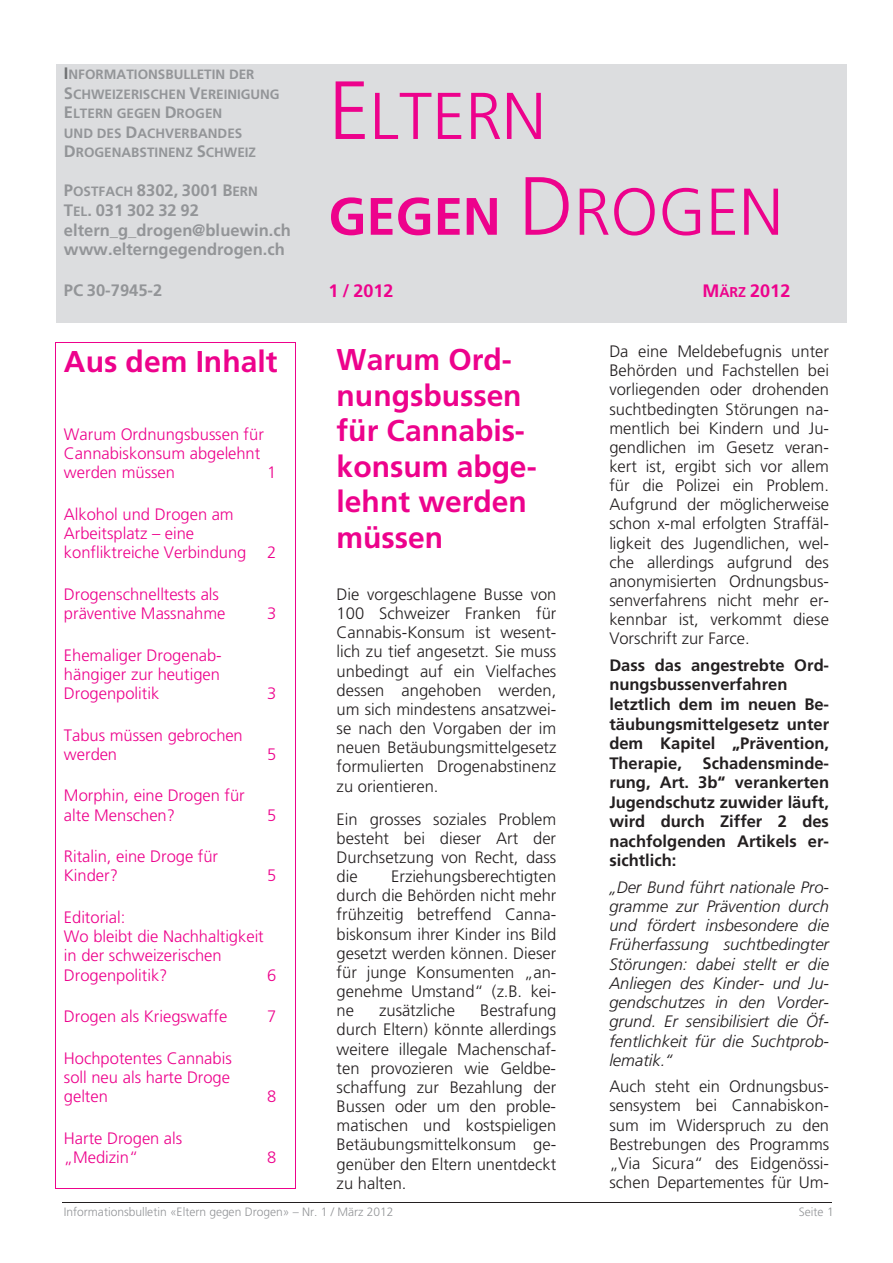
<style>
.page{position:relative;width:893px;height:1263px;background:#fff}
.page>*{position:absolute;margin:0;border:0;box-sizing:border-box;transform-origin:0 0}
.t1{font:300 66px "Frutiger";color:#ed028c}
.t2{font:700 52.5px "Frutiger";color:#ed028c}
.t3{font:700 30px/35.5px "Frutiger";color:#ed028c}
.t4{font:700 18px "Frutiger";letter-spacing:.005em;color:#ed028c}
.t5{font:300 16.5px/19.2px "Frutiger";color:#231f20;text-align:justify}
.t6{font:300 16.5px/19.2px "Frutiger";color:#ed028c}
.t7{font:italic 300 16.5px/19.2px "Frutiger";color:#231f20;text-align:justify}
.t8{font:700 16.5px/19.5px "Frutiger";color:#231f20}
.t9{font:700 16.5px/19.5px "Frutiger";color:#939598}
.t10{font:700 13.5px/19.5px "Frutiger";color:#939598}
.t11{font:300 12px "Frutiger";letter-spacing:-.005em;color:#939598}
.s1{font-size:16.5px;color:#6e7071}
.s2{font-size:16.5px}
.s3{font-size:13.5px}
.s4{font-size:82.5px}
.s5{font-weight:300;font-size:82.5px}
.s6{font-weight:300;font-size:66px}
.s7{font-size:14.25px}
</style>
<div class="page">
<hr style="left:62px;top:1202px;width:769px;height:1px;background:#231f20">
<div style="left:56px;top:64px;width:264px;height:195px;background:#dcdddf"></div>
<div style="left:320px;top:64px;width:527px;height:195px;background:#dcdddf"></div>
<div style="left:56px;top:259px;width:264px;height:64px;background:#dcdddf"></div>
<div style="left:320px;top:259px;width:527px;height:64px;background:#dcdddf"></div>
<hr style="left:56px;top:342px;width:239px;height:1px;background:#ed028c">
<hr style="left:55px;top:343px;width:1px;height:82px;background:#ed028c">
<hr style="left:295px;top:343px;width:1px;height:82px;background:#ed028c">
<svg style="left:55px;top:425px;width:1px;height:38px"></svg>
<svg style="left:295px;top:425px;width:1px;height:38px"></svg>
<hr style="left:55px;top:463px;width:1px;height:42px;background:#ed028c">
<hr style="left:295px;top:463px;width:1px;height:42px;background:#ed028c">
<svg style="left:55px;top:505px;width:1px;height:38px"></svg>
<svg style="left:295px;top:505px;width:1px;height:38px"></svg>
<hr style="left:55px;top:543px;width:1px;height:42px;background:#ed028c">
<hr style="left:295px;top:543px;width:1px;height:42px;background:#ed028c">
<svg style="left:55px;top:585px;width:1px;height:19px"></svg>
<svg style="left:295px;top:585px;width:1px;height:19px"></svg>
<hr style="left:55px;top:604px;width:1px;height:42px;background:#ed028c">
<hr style="left:295px;top:604px;width:1px;height:42px;background:#ed028c">
<svg style="left:55px;top:646px;width:1px;height:38px"></svg>
<svg style="left:295px;top:646px;width:1px;height:38px"></svg>
<hr style="left:55px;top:684px;width:1px;height:42px;background:#ed028c">
<hr style="left:295px;top:684px;width:1px;height:42px;background:#ed028c">
<svg style="left:55px;top:726px;width:1px;height:19px"></svg>
<svg style="left:295px;top:726px;width:1px;height:19px"></svg>
<hr style="left:55px;top:745px;width:1px;height:41px;background:#ed028c">
<hr style="left:295px;top:745px;width:1px;height:41px;background:#ed028c">
<svg style="left:55px;top:786px;width:1px;height:19px"></svg>
<svg style="left:295px;top:786px;width:1px;height:19px"></svg>
<hr style="left:55px;top:805px;width:1px;height:42px;background:#ed028c">
<hr style="left:295px;top:805px;width:1px;height:42px;background:#ed028c">
<svg style="left:55px;top:847px;width:1px;height:19px"></svg>
<svg style="left:295px;top:847px;width:1px;height:19px"></svg>
<hr style="left:55px;top:866px;width:1px;height:42px;background:#ed028c">
<hr style="left:295px;top:866px;width:1px;height:42px;background:#ed028c">
<svg style="left:55px;top:908px;width:1px;height:58px"></svg>
<svg style="left:295px;top:908px;width:1px;height:58px"></svg>
<hr style="left:55px;top:966px;width:1px;height:41px;background:#ed028c">
<hr style="left:295px;top:966px;width:1px;height:41px;background:#ed028c">
<hr style="left:55px;top:1007px;width:1px;height:42px;background:#ed028c">
<hr style="left:295px;top:1007px;width:1px;height:42px;background:#ed028c">
<svg style="left:55px;top:1049px;width:1px;height:38px"></svg>
<svg style="left:295px;top:1049px;width:1px;height:38px"></svg>
<hr style="left:55px;top:1087px;width:1px;height:42px;background:#ed028c">
<hr style="left:295px;top:1087px;width:1px;height:42px;background:#ed028c">
<hr style="left:56px;top:1188px;width:239px;height:1px;background:#ed028c">
<svg style="left:55px;top:1129px;width:1px;height:60px"></svg>
<svg style="left:295px;top:1129px;width:1px;height:60px"></svg>
<p class="t10" style="left:64px;top:65px;width:217px"><span class="s1">I</span>NFORMATIONSBULLETIN DER<br><span class="s2">S</span>CHWEIZERISCHEN <span class="s2">V</span>EREINIGUNG<br><span class="s2">E</span>LTERN GEGEN <span class="s2">D</span>ROGEN<br>UND DES <span class="s2">D</span>ACHVERBANDES<br><span class="s2">D</span>ROGENABSTINENZ <span class="s2">S</span>CHWEIZ</p>
<p class="t9" style="left:64px;top:181px;width:229px">P<span class="s3">OSTFACH</span> 8302, 3001 B<span class="s3">ERN<br></span>T<span class="s3">EL</span>. 031 302 32 92 eltern_g_drogen@bluewin.ch www.elterngegendrogen.ch</p>
<h1 class="t1" style="left:328px;top:83px;width:219px"><span class="s4">E</span>LTERN</h1>
<h2 class="t2" style="left:328px;top:188px;width:456px">GEGEN <span class="s5">D</span><span class="s6">ROGEN</span></h2>
<p class="t9" style="left:64px;top:281px;width:100px">PC 30-7945-2</p>
<p class="t4" style="left:328px;top:281px;width:67px">1 / 2012</p>
<p class="t4" style="left:702px;top:281px;width:89px">M<span class="s7">ÄRZ</span> 2012</p>
<h3 class="t3" style="left:64px;top:344px;width:215px">Aus dem Inhalt</h3>
<p class="t6" style="left:64px;top:425px;width:201px">Warum Ordnungsbussen für<br>Cannabiskonsum abgelehnt werden müssen</p>
<p class="t6" style="left:267px;top:463px;width:11px">1</p>
<p class="t6" style="left:64px;top:505px;width:184px">Alkohol und Drogen am<br>Arbeitsplatz – eine konfliktreiche Verbindung</p>
<p class="t6" style="left:64px;top:585px;width:163px">Drogenschnelltests als präventive Massnahme</p>
<p class="t6" style="left:64px;top:646px;width:159px;text-align:justify">Ehemaliger Drogenab&shy;hängiger zur heutigen Drogenpolitik</p>
<p class="t6" style="left:64px;top:726px;width:180px">Tabus müssen gebrochen werden</p>
<p class="t6" style="left:64px;top:787px;width:182px">Morphin, eine Drogen für alte Menschen?</p>
<p class="t6" style="left:64px;top:848px;width:156px">Ritalin, eine Droge für<br>Kinder?</p>
<p class="t6" style="left:267px;top:543px;width:11px">2</p>
<p class="t6" style="left:267px;top:604px;width:11px">3</p>
<p class="t6" style="left:267px;top:684px;width:11px">3</p>
<p class="t6" style="left:267px;top:745px;width:11px">5</p>
<p class="t6" style="left:267px;top:806px;width:11px">5</p>
<p class="t6" style="left:267px;top:867px;width:11px">5</p>
<p class="t6" style="left:64px;top:908px;width:201px">Editorial:<br>Wo bleibt die Nachhaltigkeit in der schweizerischen<br>Drogenpolitik?</p>
<p class="t6" style="left:267px;top:966px;width:11px">6</p>
<p class="t6" style="left:64px;top:1007px;width:165px">Drogen als Kriegswaffe</p>
<p class="t6" style="left:267px;top:1007px;width:11px">7</p>
<p class="t6" style="left:64px;top:1049px;width:169px;text-align:justify">Hochpotentes Cannabis soll neu als harte Droge gelten</p>
<p class="t6" style="left:267px;top:1087px;width:11px">8</p>
<p class="t6" style="left:64px;top:1129px;width:120px">Harte Drogen als „Medizin“</p>
<p class="t6" style="left:267px;top:1148px;width:11px">8</p>
<h3 class="t3" style="left:337px;top:342px;width:202px">Warum Ord&shy;nungsbussen für Cannabis&shy;konsum abge&shy;lehnt werden müssen</h3>
<p class="t5" style="left:337px;top:585px;width:221px">Die vorgeschlagene Busse von 100 Schweizer Franken für Cannabis-Konsum ist wesent&shy;lich zu tief angesetzt. Sie muss unbedingt auf ein Vielfaches dessen angehoben werden, um sich mindestens ansatzwei&shy;se nach den Vorgaben der im neuen Betäubungsmittelgesetz formulierten Drogenabstinenz zu orientieren.</p>
<p class="t5" style="left:337px;top:810px;width:221px">Ein grosses soziales Problem besteht bei dieser Art der Durchsetzung von Recht, dass die</p>
<p class="t5" style="left:337px;top:867px;width:221px;text-indent:55px">Erziehungsberechtigten durch die Behörden nicht mehr frühzeitig betreffend Canna&shy;biskonsum ihrer Kinder ins Bild gesetzt werden können. Dieser für junge Konsumenten „an&shy;genehme Umstand“ (z.B. kei&shy;ne</p>
<p class="t5" style="left:337px;top:1001px;width:221px;text-indent:144px">Bestrafung durch Eltern) könnte allerdings weitere illegale Machenschaf&shy;ten provozieren wie Geldbe&shy;schaffung zur Bezahlung der Bussen oder um den proble&shy;matischen und kostspieligen Betäubungsmittelkonsum ge&shy;genüber den Eltern unentdeckt zu halten.</p>
<p class="t5" style="left:379px;top:1001px;width:78px">zusätzliche</p>
<p class="t5" style="left:609px;top:342px;width:221px">Da eine Meldebefugnis unter Behörden und Fachstellen bei vorliegenden oder drohenden suchtbedingten Störungen na&shy;mentlich bei Kindern und Ju&shy;gendlichen im Gesetz veran&shy;kert ist, ergibt sich vor allem für die Polizei ein Problem.<br>Aufgrund der möglicherweise schon x-mal erfolgten Straffäl&shy;ligkeit des Jugendlichen, wel&shy;che allerdings aufgrund des anonymisierten Ordnungsbus&shy;senverfahrens nicht mehr er&shy;kennbar ist, verkommt diese Vorschrift zur Farce.</p>
<p class="t8" style="left:609px;top:656px;width:221px">Dass das angestrebte Ord&shy;nungsbussenverfahren letztlich dem im neuen Be&shy;täubungsmittelgesetz unter dem Kapitel „Prävention,<br>Therapie, Schadensminde&shy;rung, Art. 3b“ verankerten<br>Jugendschutz zuwider läuft, wird durch Ziffer 2 des nachfolgenden Artikels er&shy;sichtlich:</p>
<p class="t7" style="left:609px;top:878px;width:221px">„Der Bund führt nationale Pro&shy;gramme zur Prävention durch und fördert insbesondere die Früherfassung suchtbedingter Störungen: dabei stellt er die Anliegen des Kinder- und Ju&shy;gendschutzes in den Vorder&shy;grund. Er sensibilisiert die Öf&shy;fentlichkeit für die Suchtprob&shy;lematik.“</p>
<p class="t5" style="left:609px;top:1077px;width:221px">Auch steht ein Ordnungsbus&shy;sensystem bei Cannabiskon&shy;sum im Widerspruch zu den Bestrebungen des Programms „Via Sicura“ des Eidgenössi&shy;schen Departementes für Um-</p>
<p class="t11" style="left:64px;top:1205px;width:331px">Informationsbulletin «Eltern gegen Drogen» – Nr. 1 / März 2012</p>
<p class="t11" style="left:799px;top:1205px;width:36px">Seite 1</p>
</div>
